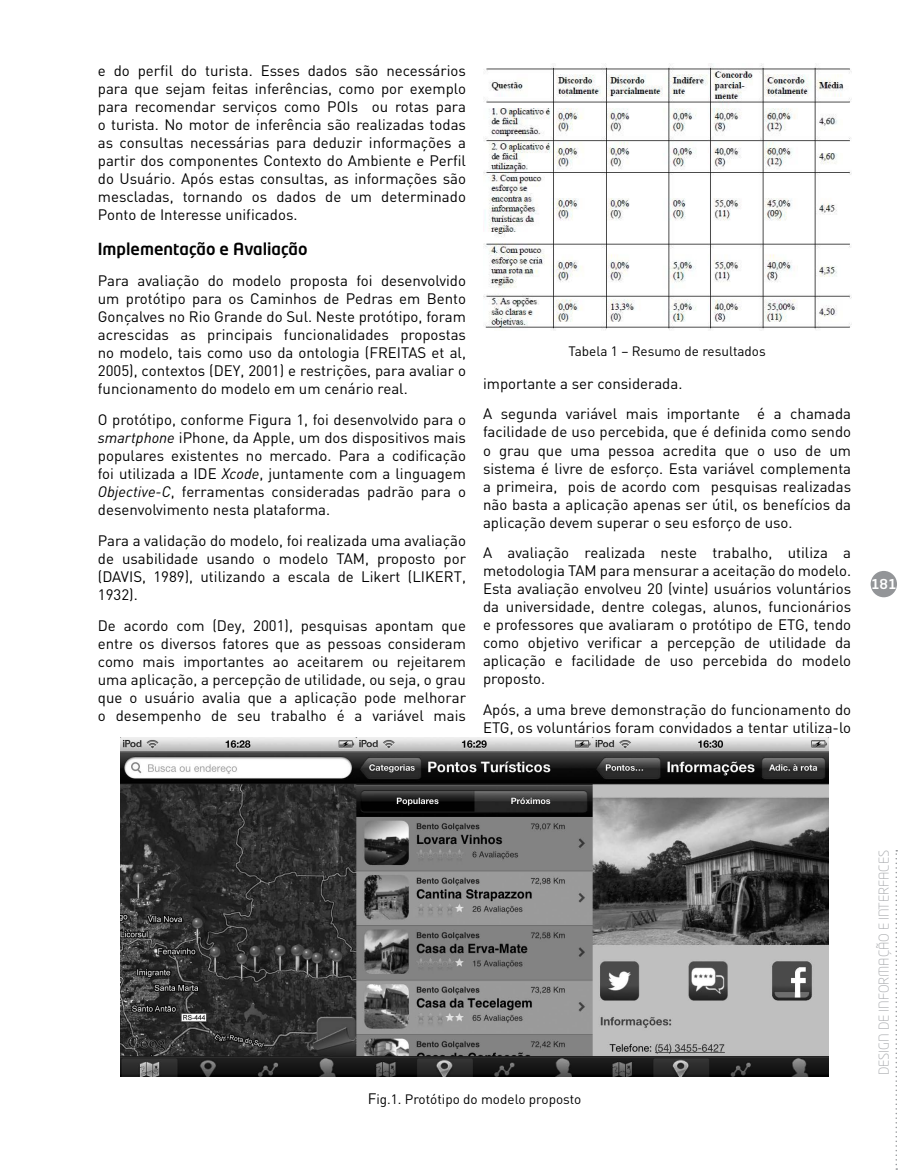
<style>
.page{position:relative;width:915px;height:1170px;background:#fff}
.page>*{position:absolute;margin:0;border:0;box-sizing:border-box;transform-origin:0 0}
.t1{font:500 16.5px "Neo Tech Std";color:#000}
.t2{font:15px/18px "DIN";color:#000;text-align:justify}
.t3{font:13.5px "DIN";color:#000}
.t4{font:300 13.5px "Neo Tech Std";color:#a7a9ac}
.t5{font:500 13.5px "Neo Tech Std";color:#fff}
.s1{font-style:italic}
.s2{font-size:15px}
</style>
<div class="page">
<div style="left:870px;top:571px;width:26px;height:26px;background:#939598;border-radius:50%"></div>
<svg style="left:895px;top:850px;width:1px;height:319px"></svg>
<img style="left:483px;top:64px;width:367px;height:266px">
<img style="left:120px;top:737px;width:708px;height:339px">
<p class="t2" style="left:98px;top:61px;width:369px">e do perfil do turista. Esses dados são necessários para que sejam feitas inferências, como por exemplo para recomendar serviços como POIs ou rotas para o turista. No motor de inferência são realizadas todas as consultas necessárias para deduzir informações a partir dos componentes Contexto do Ambiente e Perfil do Usuário. Após estas consultas, as informações são mescladas, tornando os dados de um determinado Ponto de Interesse unificados.</p>
<p class="t1" style="left:98px;top:239px;width:211px">Implementação e Avaliação</p>
<p class="t2" style="left:98px;top:271px;width:369px">Para avaliação do modelo proposta foi desenvolvido um protótipo para os Caminhos de Pedras em Bento Gonçalves no Rio Grande do Sul. Neste protótipo, foram acrescidas as principais funcionalidades propostas no modelo, tais como uso da ontologia (FREITAS et al, 2005), contextos (DEY, 2001) e restrições, para avaliar o funcionamento do modelo em um cenário real.</p>
<p class="t2" style="left:98px;top:410px;width:369px">O protótipo, conforme Figura 1, foi desenvolvido para o <span class="s1">smartphone</span> iPhone, da Apple, um dos dispositivos mais populares existentes no mercado. Para a codificação foi utilizada a IDE <span class="s1">Xcode</span>, juntamente com a linguagem <span class="s1">Objective-C</span>, ferramentas consideradas padrão para o desenvolvimento nesta plataforma.</p>
<p class="t2" style="left:98px;top:531px;width:369px">Para a validação do modelo, foi realizada uma avaliação de usabilidade usando o modelo TAM, proposto por (DAVIS, 1989), utilizando a escala de Likert (LIKERT, 1932).</p>
<p class="t2" style="left:98px;top:616px;width:369px">De acordo com (Dey, 2001), pesquisas apontam que entre os diversos fatores que as pessoas consideram como mais importantes ao aceitarem ou rejeitarem uma aplicação, a percepção de utilidade, ou seja, o grau que o usuário avalia que a aplicação pode melhorar o desempenho de seu trabalho é a variável mais</p>
<p class="t3" style="left:568px;top:342px;width:199px">Tabela 1 – Resumo de resultados</p>
<p class="t2" style="left:483px;top:367px;width:369px;line-height:30.8px">importante a ser considerada.<br>A segunda variável mais importante é a chamada</p>
<p class="t2" style="left:483px;top:423px;width:369px">facilidade de uso percebida, que é definida como sendo o grau que uma pessoa acredita que o uso de um sistema é livre de esforço. Esta variável complementa a primeira, pois de acordo com pesquisas realizadas não basta a aplicação apenas ser útil, os benefícios da aplicação devem superar o seu esforço de uso.</p>
<p class="t2" style="left:483px;top:543px;width:369px">A avaliação realizada neste trabalho, utiliza a metodologia TAM para mensurar a aceitação do modelo.<br>Esta avaliação envolveu 20 (vinte) usuários voluntários da universidade, dentre colegas, alunos, funcionários e professores que avaliaram o protótipo de ETG, tendo como objetivo verificar a percepção de utilidade da aplicação e facilidade de uso percebida do modelo proposto.</p>
<p class="t2" style="left:483px;top:700px;width:369px">Após, a uma breve demonstração do funcionamento do<br>ETG, os voluntários foram convidados a tentar utiliza-lo</p>
<p class="t5" style="left:870px;top:575px;width:27px">181</p>
<p class="t3" style="left:367px;top:1090px;width:215px"><span class="s2">F</span>ig.1. Protótipo do modelo proposto</p>
<p class="t4" style="left:875px;top:1075px;width:227px;rotate:-90deg">DESIGN DE INFORMAÇÃO E INTERFACES</p>
</div>
